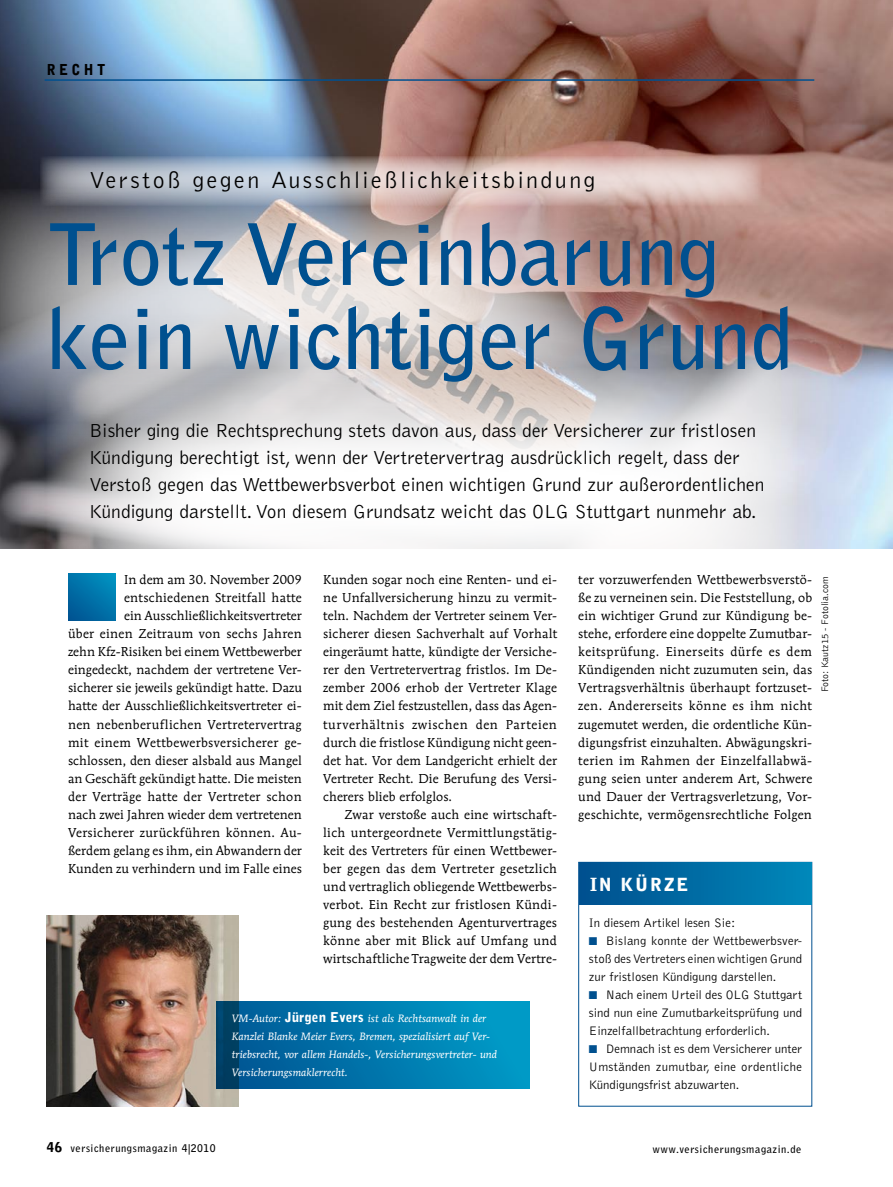
<style>
.page{position:relative;width:893px;height:1187px;background:#fff}
.page>*{position:absolute;margin:0;border:0;box-sizing:border-box;transform-origin:0 0}
.t1{font:700 84px/84px "Bell Gothic Std";color:#00508f}
.t2{font:300 24px "Bell Gothic Std";letter-spacing:.1em;color:#000}
.t3{font:300 19.5px/27px "Bell Gothic Std";color:#000}
.t4{font:900 18px "Bell Gothic Std";letter-spacing:.1em;color:#fff}
.t5{font:900 15px "Bell Gothic Std";color:#000;scale:.9 1}
.t6{font:12.75px/18px "Mendoza Roman Std";letter-spacing:.005em;color:#000;text-align:justify}
.t7{font:300 12.75px/18px "Bell Gothic Std";color:#000;text-align:justify}
.t8{font:italic 10.5px/18px "Mendoza Roman Std";color:#fff}
.t9{font:700 10.5px "Bell Gothic Std";letter-spacing:.05em;color:#000}
.t10{font:300 9.75px "Bell Gothic Std";color:#000}
.s1{font-family:"Bell Gothic Std";font-weight:900;font-style:normal;font-size:13.5px}
.s2{color:#00508f}
.s3{font-weight:900;font-size:13.5px}
</style>
<div class="page">
<img style="left:0;top:0;width:893px;height:548px">
<svg style="left:40px;top:156px;width:722px;height:50px;background:#c4b9bb"></svg>
<svg style="left:0;top:188px;width:597px;height:234px;background:#bbb5b6"></svg>
<svg style="left:47px;top:368px;width:751px;height:243px"></svg>
<svg style="left:68px;top:573px;width:47px;height:47px;background:#0072a9"></svg>
<div style="left:217px;top:1001px;width:313px;height:87px;background:linear-gradient(to right,#005492,#009ec9)"></div>
<img style="left:47px;top:915px;width:191px;height:191px">
<div style="left:578px;top:861px;width:234px;height:245px;border:1px solid #00508f"></div>
<div style="left:579px;top:862px;width:232px;height:42px;background:linear-gradient(to right,#004f8e,#0088ba)"></div>
<hr style="left:45px;top:79px;width:769px;height:2px;background:#00508f">
<p class="t5" style="left:47px;top:61px;width:67px">re cht</p>
<h2 class="t2" style="left:89px;top:167px;width:508px">Verstoß gegen Ausschließlichkeitsbindung</h2>
<h1 class="t1" style="left:47px;top:213px;width:748px">Trotz Vereinbarung kein wichtiger Grund</h1>
<p class="t3" style="left:89px;top:417px;width:677px">Bisher ging die Rechtsprechung stets davon aus, dass der Versicherer zur fristlosen Kündigung berechtigt ist, wenn der Vertretervertrag ausdrücklich regelt, dass der Verstoß gegen das Wettbewerbsverbot einen wichtigen Grund zur außerordentlichen Kündigung darstellt. Von diesem Grundsatz weicht das OLG Stuttgart nunmehr ab.</p>
<p class="t6" style="left:68px;top:571px;width:235px;text-align:right">In dem am 30. November 2009 entschiedenen Streitfall hatte<br>ein Ausschließlichkeitsvertreter<br>über einen Zeitraum von sechs Jahren zehn Kfz-Risiken bei einem Wettbewerber eingedeckt, nachdem der vertretene Ver&shy;sicherer sie jeweils gekündigt hatte. Dazu hatte der Ausschließlichkeitsvertreter ei&shy;nen nebenberuflichen Vertretervertrag mit einem Wettbewerbsversicherer ge&shy;schlossen, den dieser alsbald aus Mangel an Geschäft gekündigt hatte. Die meisten der Verträge hatte der Vertreter schon nach zwei Jahren wieder dem vertretenen Versicherer zurückführen können. Au&shy;ßerdem gelang es ihm, ein Abwandern der Kunden zu verhindern und im Falle eines</p>
<p class="t6" style="left:323px;top:571px;width:235px">Kunden sogar noch eine Renten- und ei&shy;ne Unfallversicherung hinzu zu vermit&shy;teln. Nachdem der Vertreter seinem Ver&shy;sicherer diesen Sachverhalt auf Vorhalt eingeräumt hatte, kündigte der Versiche&shy;rer den Vertretervertrag fristlos. Im De&shy;zember 2006 erhob der Vertreter Klage mit dem Ziel festzustellen, dass das Agen&shy;turverhältnis zwischen den Parteien durch die fristlose Kündigung nicht geen&shy;det hat. Vor dem Landgericht erhielt der Vertreter Recht. Die Berufung des Versi&shy;cherers blieb erfolglos.</p>
<p class="t6" style="left:323px;top:805px;width:235px;text-indent:21px">Zwar verstoße auch eine wirtschaft&shy;lich untergeordnete Vermittlungstätig&shy;keit des Vertreters für einen Wettbewer&shy;ber gegen das dem Vertreter gesetzlich und vertraglich obliegende Wettbewerbs&shy;verbot. Ein Recht zur fristlosen Kündi&shy;gung des bestehenden Agenturvertrages könne aber mit Blick auf Umfang und wirtschaftliche Tragweite der dem Vertre-</p>
<p class="t8" style="left:232px;top:1008px;width:267px">VM-Autor: <span class="s1">Jürgen Evers</span> ist als Rechtsanwalt in der Kanzlei Blanke Meier Evers, Bremen, spezialisiert auf Ver&shy;triebsrecht, vor allem Handels-, Versicherungsvertreter- und Versicherungsmaklerrecht.</p>
<p class="t6" style="left:578px;top:571px;width:235px">ter vorzuwerfenden Wettbewerbsverstö&shy;ße zu verneinen sein. Die Feststellung, ob ein wichtiger Grund zur Kündigung be&shy;stehe, erfordere eine doppelte Zumutbar&shy;keitsprüfung. Einerseits dürfe es dem Kündigenden nicht zuzumuten sein, das Vertragsverhältnis überhaupt fortzuset&shy;zen. Andererseits könne es ihm nicht zugemutet werden, die ordentliche Kün&shy;digungsfrist einzuhalten. Abwägungskri&shy;terien im Rahmen der Einzelfallabwä&shy;gung seien unter anderem Art, Schwere und Dauer der Vertragsverletzung, Vor&shy;geschichte, vermögensrechtliche Folgen</p>
<p class="t10" style="left:819px;top:692px;width:117px;rotate:-90deg">Foto: Kautz15 - Fotolia.com</p>
<h3 class="t4" style="left:590px;top:873px;width:97px">in Kürze</h3>
<p class="t7" style="left:589px;top:913px;width:148px">In diesem Artikel lesen Sie:</p>
<p class="t7" style="left:589px;top:931px;width:215px"><span class="s2">■</span> Bislang konnte der Wettbewerbsver&shy;stoß des Vertreters einen wichtigen Grund zur fristlosen Kündigung darstellen.</p>
<p class="t7" style="left:589px;top:985px;width:215px"><span class="s2">■</span> Nach einem Urteil des OLG Stuttgart sind nun eine Zumutbarkeitsprüfung und Einzelfallbetrachtung erforderlich.</p>
<p class="t7" style="left:589px;top:1039px;width:215px"><span class="s2">■</span> Demnach ist es dem Versicherer unter Umständen zumutbar, eine ordentliche Kündigungsfrist abzuwarten.</p>
<p class="t9" style="left:47px;top:1142px;width:171px"><span class="s3">46</span> versicherungsmagazin 4|2010</p>
<p class="t9" style="left:652px;top:1142px;width:151px">www.versicherungsmagazin.de</p>
</div>
